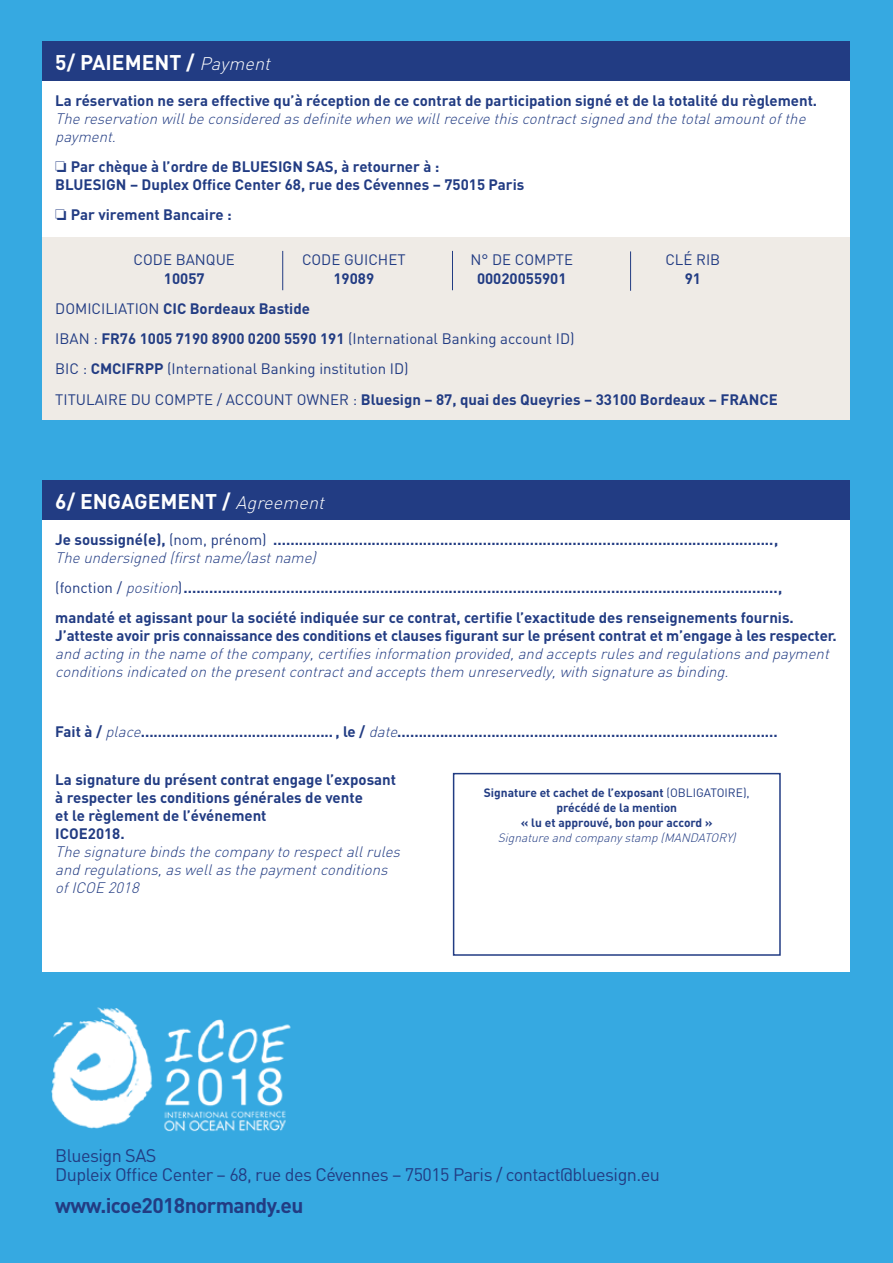
<style>
.page{position:relative;width:893px;height:1263px;background:#36a9e1}
.page>*{position:absolute;margin:0;border:0;box-sizing:border-box;transform-origin:0 0}
.t1{font:700 21px "DIN";color:#fff}
.t2{font:700 21px "DIN";letter-spacing:-.03em;color:#223c83}
.t3{font:18px/19.5px "DIN";letter-spacing:-.03em;color:#223c83}
.t4{font:700 15px/18px "DIN";color:#223c83}
.t5{font:italic 300 15px/18px "DIN";color:#223c83}
.t6{font:15px/30px "DIN";color:#223c83}
.t7{font:700 12px/15px "DIN";color:#223c83;text-align:center}
.t8{font:italic 300 12px "DIN";color:#223c83}
.s1{font-weight:300;font-style:italic;font-size:18px}
.s2{font-weight:700}
.s3{font-weight:400}
.s4{font-weight:300;font-style:italic}
</style>
<div class="page">
<div style="left:43px;top:520px;width:807px;height:452px;background:#fff"></div>
<div style="left:43px;top:480px;width:807px;height:40px;background:#223c83"></div>
<div style="left:453px;top:773px;width:328px;height:183px;border:2px solid #223c83"></div>
<div style="left:43px;top:81px;width:807px;height:326px;background:#fff"></div>
<div style="left:43px;top:41px;width:807px;height:40px;background:#223c83"></div>
<div style="left:43px;top:237px;width:807px;height:183px;background:#efebe6"></div>
<hr style="left:282px;top:251px;width:1px;height:39px;background:#223c83">
<hr style="left:452px;top:251px;width:1px;height:39px;background:#223c83">
<hr style="left:630px;top:251px;width:1px;height:40px;background:#223c83">
<img style="left:51px;top:1007px;width:240px;height:125px">
<h1 class="t1" style="left:55px;top:49px;width:221px">5/ PAIEMENT / <span class="s1">Payment</span></h1>
<p class="t4" style="left:55px;top:91px;width:763px">La réservation ne sera effective qu’à réception de ce contrat de participation signé et de la totalité du règlement.</p>
<p class="t5" style="left:55px;top:109px;width:756px">The reservation willbe considered asdefinite when we willreceive thiscontractsigned and the totalamountofthe payment.</p>
<p class="t4" style="left:55px;top:157px;width:471px">❏ Par chèque à l’ordre de BLUESIGN SAS, à retourner à :<br>BLUESIGN – Duplex Office Center 68, rue des Cévennes – 75015 Paris</p>
<p class="t4" style="left:55px;top:205px;width:178px">❏ Par virement Bancaire :</p>
<p class="t6" style="left:134px;top:244px;width:103px">CODE BANQUE</p>
<p class="t6" style="left:302px;top:244px;width:105px">CODE GUICHET</p>
<p class="t6" style="left:470px;top:244px;width:104px">N° DE COMPTE</p>
<p class="t6" style="left:665px;top:244px;width:56px">CLÉ RIB</p>
<p class="t4" style="left:164px;top:269px;width:42px">10057</p>
<p class="t4" style="left:333px;top:269px;width:42px">19089</p>
<p class="t4" style="left:477px;top:269px;width:91px">00020055901</p>
<p class="t4" style="left:685px;top:269px;width:18px">91</p>
<p class="t6" style="left:55px;top:294px;width:724px">DOMICILIATION <span class="s2">CIC Bordeaux Bastide<br></span>IBAN : <span class="s2">FR76 1005 7190 8900 0200 5590 191</span> (International Banking account ID)<br>BIC : <span class="s2">CMCIFRPP</span> (International Banking institution ID)<br>TITULAIRE DU COMPTE / ACCOUNT OWNER : <span class="s2">Bluesign – 87, quai des Queyries – 33100 Bordeaux – FRANCE</span></p>
<h1 class="t1" style="left:55px;top:488px;width:275px">6/ ENGAGEMENT / <span class="s1">Agreement</span></h1>
<p class="t4" style="left:55px;top:530px;width:724px">Je soussigné(e), <span class="s3">(nom, prénom)</span> .....................................................................................................................,<br><span class="s4">The undersigned (firstname/lastname)</span></p>
<p class="t4" style="left:55px;top:572px;width:740px;line-height:30px"><span class="s3">(fonction /</span> <span class="s4">position</span><span class="s3">)</span>..........................................................................................................................................., mandaté et agissant pour la société indiquée sur ce contrat, certifie l’exactitude des renseignements fournis.</p>
<p class="t4" style="left:55px;top:626px;width:783px">J’atteste avoir pris connaissance des conditions et clauses figurant sur le présent contrat et m’engage à les respecter.</p>
<p class="t5" style="left:55px;top:644px;width:779px">and acting in the name ofthe company,certifiesinformation provided,and acceptsrulesand regulationsand payment conditionsindicated on the presentcontractand acceptsthem unreservedly,with signature asbinding.</p>
<p class="t4" style="left:55px;top:722px;width:724px">Fait à / <span class="s4">place</span>............................................. , le / <span class="s4">date</span>.........................................................................................</p>
<p class="t4" style="left:55px;top:770px;width:342px">La signature du présent contrat engage l’exposant à respecter les conditions générales de vente<br>et le règlement de l’événement<br>ICOE2018.</p>
<p class="t5" style="left:55px;top:842px;width:350px">The signature bindsthe companyto respectallrules and regulations,aswellasthe paymentconditions ofICOE 2018</p>
<p class="t7" style="left:484px;top:785px;width:267px">Signature et cachet de l’exposant <span class="s3">(OBLIGATOIRE), </span>précédé de la mention<br>« lu et approuvé, bon pour accord »</p>
<p class="t8" style="left:498px;top:830px;width:243px">Signature and companystamp (MANDATORY)</p>
<p class="t3" style="left:55px;top:1145px;width:606px">Bluesign SAS<br>Dupleix Office Center – 68, rue des Cévennes – 75015 Paris / contact@bluesign.eu</p>
<h1 class="t2" style="left:55px;top:1191px;width:250px">www.icoe2018normandy.eu</h1>
</div>
